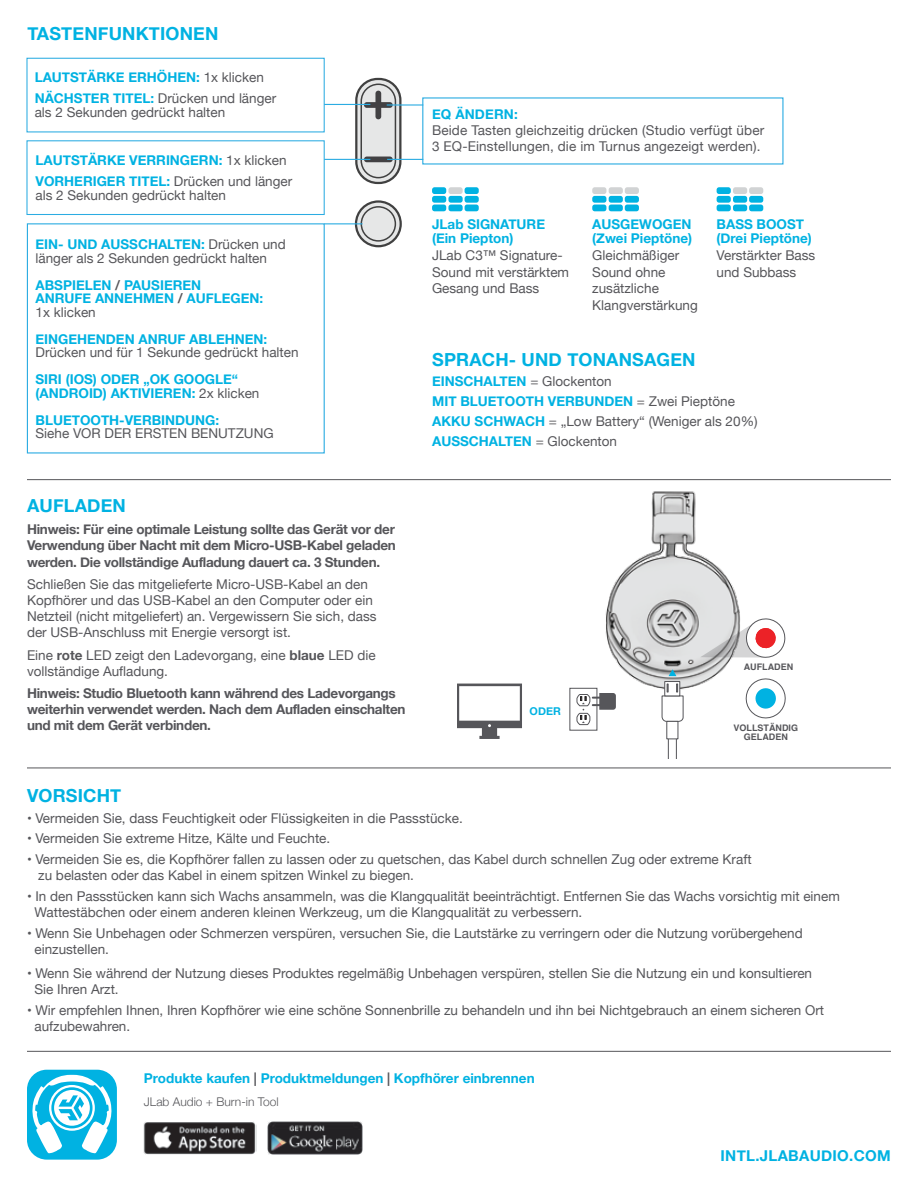
<style>
.page{position:relative;width:918px;height:1188px;background:#fff}
.page>*{position:absolute;margin:0;border:0;box-sizing:border-box;transform-origin:0 0}
.t1{font:700 18px "Helvetica Neue";letter-spacing:.01em;color:#00b2e2}
.t2{font:700 15px "Helvetica Neue";letter-spacing:.015em;color:#00b2e2}
.t3{font:13.5px/16.2px "Helvetica Neue";color:#56565a}
.t4{font:700 13.5px/13.5px "Helvetica Neue";color:#00b2e2}
.t5{font:700 13.5px/16.2px "Helvetica Neue";letter-spacing:-.02em;color:#56565a;text-align:justify}
.t6{font:300 12px "Helvetica Neue";color:#56565a}
.t7{font:700 10.8px "Helvetica Neue";color:#00b2e2}
.t8{font:700 9px/9px "Helvetica";color:#56565a;text-align:center}
.s1{font-weight:400;color:#56565a}
.s2{font-weight:700;color:#00b2e2}
.s3{color:#56565a}
.s4{font-weight:700}
</style>
<div class="page">
<img style="left:552px;top:480px;width:246px;height:233px">
<svg style="left:664px;top:681px;width:16px;height:3px"></svg>
<svg style="left:661px;top:684px;width:23px;height:75px"></svg>
<hr style="left:27px;top:479px;width:864px;height:1px;background:#56565a">
<svg style="left:457px;top:684px;width:65px;height:55px"></svg>
<div style="left:570px;top:688px;width:27px;height:42px;background:#fff"></div>
<svg style="left:577px;top:693px;width:39px;height:32px"></svg>
<svg style="left:700px;top:617px;width:86px;height:42px"></svg>
<svg style="left:744px;top:677px;width:44px;height:42px"></svg>
<svg style="left:669px;top:669px;width:7px;height:7px"></svg>
<svg style="left:356px;top:79px;width:44px;height:104px;background:#d9dada"></svg>
<div style="left:355px;top:78px;width:47px;height:106px;border:2px solid #404040;border-radius:21px"></div>
<div style="left:361px;top:84px;width:35px;height:94px;border:2px solid #404040;border-radius:17px"></div>
<div style="left:364px;top:102px;width:29px;height:6px;background:#424143;border-radius:3px"></div>
<svg style="left:364px;top:157px;width:29px;height:5px"></svg>
<div style="left:375px;top:91px;width:6px;height:28px;background:#424143;border-radius:3px"></div>
<svg style="left:356px;top:202px;width:45px;height:44px"></svg>
<div style="left:355px;top:200px;width:47px;height:47px;border:2px solid #404040;border-radius:50%"></div>
<div style="left:361px;top:206px;width:35px;height:36px;border:2px solid #404040;border-radius:50%"></div>
<div style="left:26px;top:58px;width:299px;height:74px;border:1px solid #2bace2"></div>
<div style="left:26px;top:140px;width:299px;height:75px;border:1px solid #2bace2"></div>
<div style="left:27px;top:223px;width:298px;height:231px;border:1px solid #2bace2"></div>
<hr style="left:387px;top:104px;width:36px;height:2px;background:#2bace2">
<hr style="left:387px;top:159px;width:36px;height:1px;background:#2bace2">
<hr style="left:324px;top:104px;width:46px;height:1px;background:#2bace2">
<hr style="left:324px;top:159px;width:46px;height:1px;background:#2bace2">
<hr style="left:324px;top:223px;width:39px;height:1px;background:#2bace2">
<hr style="left:27px;top:768px;width:864px;height:1px;background:#56565a">
<div style="left:432px;top:205px;width:14px;height:6px;background:#00b2e2;border-radius:3px"></div>
<div style="left:432px;top:196px;width:14px;height:7px;background:#00b2e2;border-radius:3px"></div>
<div style="left:432px;top:187px;width:14px;height:7px;background:#00b2e2;border-radius:3px"></div>
<div style="left:448px;top:205px;width:15px;height:6px;background:#00b2e2;border-radius:3px"></div>
<div style="left:448px;top:196px;width:15px;height:7px;background:#00b2e2;border-radius:3px"></div>
<div style="left:448px;top:187px;width:15px;height:7px;background:#d1d3d4;border-radius:3px"></div>
<div style="left:465px;top:205px;width:14px;height:6px;background:#00b2e2;border-radius:3px"></div>
<div style="left:465px;top:196px;width:14px;height:7px;background:#00b2e2;border-radius:3px"></div>
<div style="left:465px;top:187px;width:14px;height:7px;background:#00b2e2;border-radius:3px"></div>
<div style="left:592px;top:205px;width:14px;height:6px;background:#00b2e2;border-radius:3px"></div>
<div style="left:592px;top:196px;width:14px;height:7px;background:#00b2e2;border-radius:3px"></div>
<div style="left:592px;top:187px;width:14px;height:7px;background:#d1d3d4;border-radius:3px"></div>
<div style="left:609px;top:205px;width:14px;height:6px;background:#00b2e2;border-radius:3px"></div>
<div style="left:609px;top:196px;width:14px;height:7px;background:#00b2e2;border-radius:3px"></div>
<div style="left:609px;top:187px;width:14px;height:7px;background:#d1d3d4;border-radius:3px"></div>
<div style="left:625px;top:205px;width:14px;height:6px;background:#00b2e2;border-radius:3px"></div>
<div style="left:625px;top:196px;width:14px;height:7px;background:#00b2e2;border-radius:3px"></div>
<div style="left:625px;top:187px;width:14px;height:7px;background:#d1d3d4;border-radius:3px"></div>
<div style="left:717px;top:205px;width:14px;height:6px;background:#00b2e2;border-radius:3px"></div>
<div style="left:717px;top:196px;width:14px;height:7px;background:#00b2e2;border-radius:3px"></div>
<div style="left:717px;top:187px;width:14px;height:7px;background:#00b2e2;border-radius:3px"></div>
<div style="left:733px;top:205px;width:14px;height:6px;background:#00b2e2;border-radius:3px"></div>
<div style="left:733px;top:196px;width:14px;height:7px;background:#00b2e2;border-radius:3px"></div>
<div style="left:733px;top:187px;width:14px;height:7px;background:#d1d3d4;border-radius:3px"></div>
<div style="left:749px;top:205px;width:14px;height:6px;background:#00b2e2;border-radius:3px"></div>
<div style="left:749px;top:196px;width:14px;height:7px;background:#00b2e2;border-radius:3px"></div>
<div style="left:749px;top:187px;width:14px;height:7px;background:#d1d3d4;border-radius:3px"></div>
<hr style="left:27px;top:1051px;width:864px;height:1px;background:#56565a">
<div style="left:27px;top:1070px;width:90px;height:90px;background:#00b2e2;border-radius:20px"></div>
<svg style="left:32px;top:1075px;width:80px;height:78px"></svg>
<img style="left:143px;top:1122px;width:114px;height:33px">
<img style="left:268px;top:1121px;width:95px;height:33px">
<h1 class="t1" style="left:27px;top:19px;width:193px">TASTENFUNKTIONEN</h1>
<p class="t4" style="left:35px;top:67px;width:243px;line-height:21px">LAUTSTÄRKE ERHÖHEN: <span class="s1">1x klicken<br></span>NÄCHSTER TITEL: <span class="s1">Drücken und länger</span></p>
<p class="t3" style="left:35px;top:105px;width:192px">als 2 Sekunden gedrückt halten</p>
<p class="t4" style="left:432px;top:108px;width:87px">EQ ÄNDERN:</p>
<p class="t3" style="left:432px;top:123px;width:334px">Beide Tasten gleichzeitig drücken (Studio verfügt über<br>3 EQ-Einstellungen, die im Turnus angezeigt werden).</p>
<p class="t4" style="left:36px;top:150px;width:258px;line-height:21px">LAUTSTÄRKE VERRINGERN: <span class="s1">1x klicken<br></span>VORHERIGER TITEL: <span class="s1">Drücken und länger</span></p>
<p class="t3" style="left:36px;top:188px;width:192px">als 2 Sekunden gedrückt halten</p>
<p class="t4" style="left:717px;top:218px;width:97px;line-height:14px">BASS BOOST (Drei Pieptöne)</p>
<p class="t3" style="left:717px;top:248px;width:100px;line-height:16.6px">Verstärkter Bass und Subbass</p>
<p class="t4" style="left:592px;top:218px;width:101px;line-height:14px">AUSGEWOGEN (Zwei Pieptöne)</p>
<p class="t3" style="left:592px;top:248px;width:107px;line-height:16.6px">Gleichmäßiger<br>Sound ohne zusätzliche<br>Klangverstärkung</p>
<p class="t4" style="left:432px;top:218px;width:115px;line-height:14px">JLab SIGNATURE (Ein Piepton)</p>
<p class="t3" style="left:432px;top:248px;width:139px;line-height:16.6px">JLab C3™ Signature-<br>Sound mit verstärktem<br>Gesang und Bass</p>
<p class="t3" style="left:36px;top:238px;width:252px;line-height:13.5px"><span class="s2">EIN- UND AUSSCHALTEN:</span> Drücken und länger als 2 Sekunden gedrückt halten</p>
<p class="t4" style="left:36px;top:279px;width:229px">ABSPIELEN <span class="s3">/</span> PAUSIEREN<br>ANRUFE ANNEHMEN <span class="s3">/</span> AUFLEGEN:<br><span class="s1">1x klicken</span></p>
<p class="t4" style="left:36px;top:333px;width:233px">EINGEHENDEN ANRUF ABLEHNEN:</p>
<p class="t3" style="left:36px;top:345px;width:265px">Drücken und für 1 Sekunde gedrückt halten</p>
<p class="t4" style="left:36px;top:373px;width:225px">SIRI (IOS) ODER „OK GOOGLE“ (ANDROID) AKTIVIEREN: <span class="s1">2x klicken</span></p>
<p class="t4" style="left:36px;top:414px;width:185px">BLUETOOTH-VERBINDUNG:</p>
<p class="t3" style="left:36px;top:426px;width:240px">Siehe VOR DER ERSTEN BENUTZUNG</p>
<h1 class="t1" style="left:432px;top:346px;width:265px">SPRACH- UND TONANSAGEN</h1>
<p class="t3" style="left:432px;top:372px;width:327px;line-height:20px"><span class="s2">EINSCHALTEN</span> = Glockenton<br><span class="s2">MIT BLUETOOTH VERBUNDEN</span> = Zwei Pieptöne <span class="s2">AKKU SCHWACH</span> = „Low Battery“ (Weniger als 20%)<br><span class="s2">AUSSCHALTEN</span> = Glockenton</p>
<h1 class="t1" style="left:27px;top:491px;width:100px">AUFLADEN</h1>
<p class="t5" style="left:27px;top:522px;width:370px">Hinweis: Für eine optimale Leistung sollte das Gerät vor der Verwendung über Nacht mit dem Micro-USB-Kabel geladen werden. Die vollständige Aufladung dauert ca. 3 Stunden.</p>
<p class="t3" style="left:27px;top:577px;width:351px">Schließen Sie das mitgelieferte Micro-USB-Kabel an den Kopfhörer und das USB-Kabel an den Computer oder ein Netzteil (nicht mitgeliefert) an. Vergewissern Sie sich, dass der USB-Anschluss mit Energie versorgt ist.</p>
<p class="t3" style="left:27px;top:647px;width:350px">Eine <span class="s4">rote</span> LED zeigt den Ladevorgang, eine <span class="s4">blaue</span> LED die vollständige Aufladung.</p>
<p class="t5" style="left:27px;top:685px;width:380px;text-align:left">Hinweis: Studio Bluetooth kann während des Ladevorgangs weiterhin verwendet werden. Nach dem Aufladen einschalten und mit dem Gerät verbinden.</p>
<p class="t7" style="left:530px;top:702px;width:33px">ODER</p>
<p class="t8" style="left:744px;top:662px;width:51px">AUFLADEN</p>
<p class="t8" style="left:734px;top:724px;width:66px">VOLLSTÄNDIG<br>GELADEN</p>
<h1 class="t1" style="left:27px;top:781px;width:96px">VORSICHT</h1>
<p class="t3" style="left:27px;top:810px;width:437px">• Vermeiden Sie, dass Feuchtigkeit oder Flüssigkeiten in die Passstücke.</p>
<p class="t3" style="left:27px;top:831px;width:305px">• Vermeiden Sie extreme Hitze, Kälte und Feuchte.</p>
<p class="t3" style="left:38px;top:852px;width:715px;text-indent:-11px">• Vermeiden Sie es, die Kopfhörer fallen zu lassen oder zu quetschen, das Kabel durch schnellen Zug oder extreme Kraft zu belasten oder das Kabel in einem spitzen Winkel zu biegen.</p>
<p class="t3" style="left:35px;top:889px;width:807px;text-indent:-8px">• In den Passstücken kann sich Wachs ansammeln, was die Klangqualität beeinträchtigt. Entfernen Sie das Wachs vorsichtig mit einem<br>Wattestäbchen oder einem anderen kleinen Werkzeug, um die Klangqualität zu verbessern.</p>
<p class="t3" style="left:35px;top:926px;width:770px;text-indent:-8px">• Wenn Sie Unbehagen oder Schmerzen verspüren, versuchen Sie, die Lautstärke zu verringern oder die Nutzung vorübergehend einzustellen.</p>
<p class="t3" style="left:35px;top:966px;width:779px;text-indent:-8px">• Wenn Sie während der Nutzung dieses Produktes regelmäßig Unbehagen verspüren, stellen Sie die Nutzung ein und konsultieren<br>Sie Ihren Arzt.</p>
<p class="t3" style="left:35px;top:1002px;width:791px;text-indent:-8px">• Wir empfehlen Ihnen, Ihren Kopfhörer wie eine schöne Sonnenbrille zu behandeln und ihn bei Nichtgebrauch an einem sicheren Ort aufzubewahren.</p>
<p class="t4" style="left:144px;top:1072px;width:392px">Produkte kaufen <span class="s3">|</span> Produktmeldungen <span class="s3">|</span> Kopfhörer einbrennen</p>
<p class="t6" style="left:144px;top:1092px;width:136px">JLab Audio + Burn-in Tool</p>
<p class="t2" style="left:721px;top:1144px;width:172px">INTL.JLABAUDIO.COM</p>
</div>
